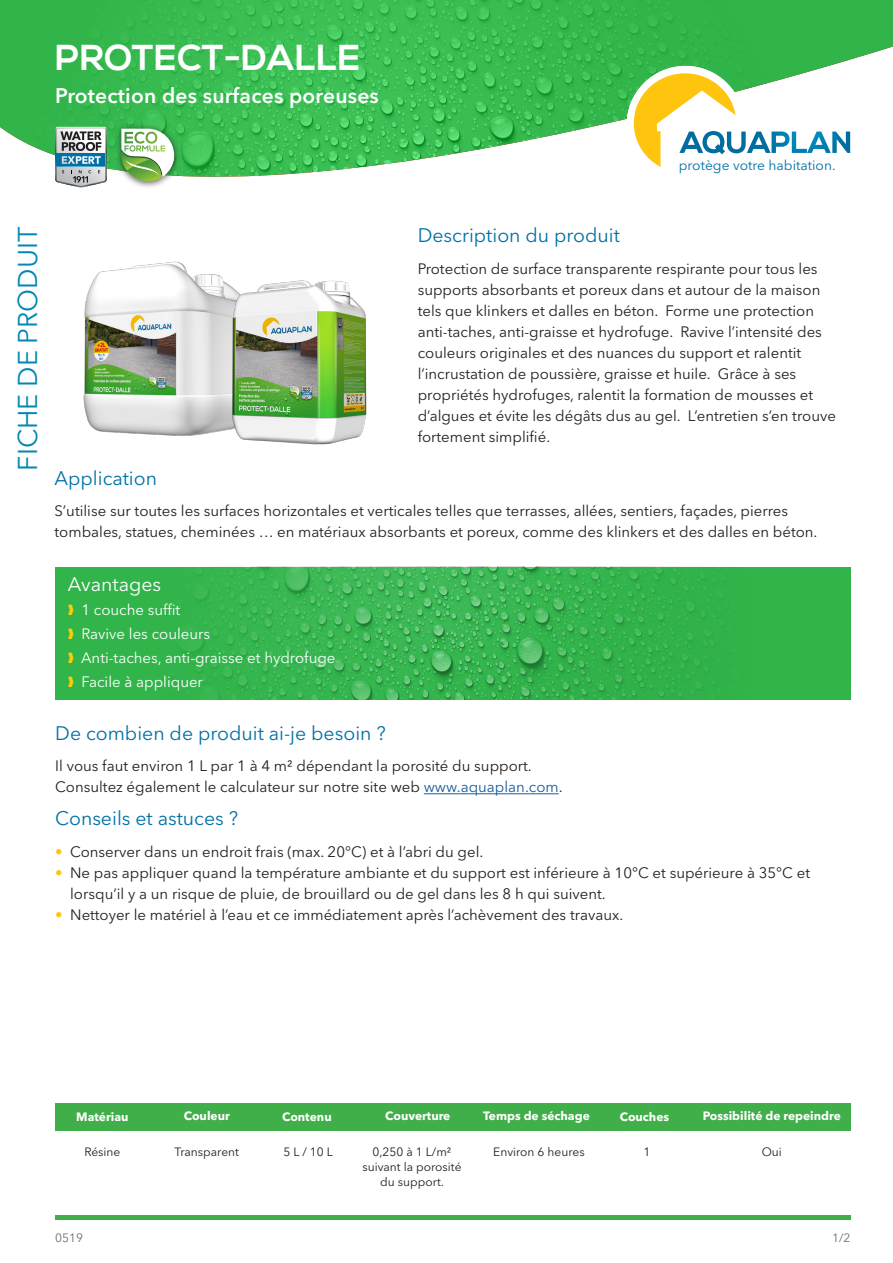
<style>
.page{position:relative;width:893px;height:1263px;background:#fff}
.page>*{position:absolute;margin:0;border:0;box-sizing:border-box;transform-origin:0 0}
.t1{font:700 36px "Nexa";letter-spacing:.01em;color:#fff}
.t2{font:700 31.5px "Nexa";letter-spacing:.01em;color:#fff}
.t3{font:27px "Avenir Next LT Pro";color:#0087b4}
.t4{font:600 21px "Avenir Next LT Pro";letter-spacing:.01em;color:#fff}
.t5{font:19.5px "Avenir Next LT Pro";color:#0071a7}
.t6{font:600 19.5px "Avenir Next LT Pro";letter-spacing:.01em;color:#fff}
.t7{font:19.5px "Avenir Next LT Pro";color:#fff}
.t8{font:15px/21px "Avenir Next LT Pro";color:#231f20}
.t9{font:15px "Avenir Next LT Pro";color:#fff}
.t10{font:13.8px "Avenir Next LT Pro";color:#0071a7}
.t11{font:12px/15px "Avenir Next LT Pro";color:#231f20;text-align:center}
.t12{font:700 12px "Avenir Next LT Pro";color:#fff}
.t13{font:12px "Avenir Next LT Pro";color:#6c6d70}
.s1{color:#feca0a}
.s2{color:#175d9e}
.s3{font-weight:600;color:#fec40e}
</style>
<div class="page">
<hr style="left:424px;top:793px;width:135px;height:1px;background:#175d9e">
<div style="left:55px;top:1103px;width:795px;height:28px;background:#40ae49"></div>
<hr style="left:55px;top:1215px;width:795px;height:4px;background:#40ae49">
<img style="left:83px;top:275px;width:134px;height:161px">
<img style="left:217px;top:275px;width:150px;height:170px">
<img style="left:0;top:0;width:893px;height:188px">
<svg style="left:55px;top:127px;width:52px;height:60px"></svg>
<div style="left:627px;top:66px;width:117px;height:118px;background:#fff;border-radius:50%"></div>
<div style="left:115px;top:123px;width:66px;height:66px;background:#231f20;opacity:.75"></div>
<svg style="left:121px;top:129px;width:53px;height:52px"></svg>
<svg style="left:634px;top:73px;width:216px;height:94px"></svg>
<img style="left:55px;top:567px;width:795px;height:132px">
<p class="t1" style="left:55px;top:37px;width:307px">PROTECT-DALLE</p>
<p class="t4" style="left:55px;top:83px;width:325px">Protection des surfaces poreuses</p>
<p class="t2" style="left:55px;top:41px;width:549px">PROFIL DE RACCORDEMENT-MURS</p>
<p class="t6" style="left:55px;top:84px;width:370px">Pour les détails des toitures bitumieuses</p>
<p class="t10" style="left:679px;top:157px;width:158px">protège votre habitation.</p>
<p class="t3" style="left:12px;top:471px;width:245px;rotate:-90deg">FICHE DE PRODUIT</p>
<p class="t5" style="left:418px;top:224px;width:204px">Description du produit</p>
<p class="t8" style="left:418px;top:258px;width:420px">Protection de surface transparente respirante pour tous les supports absorbants et poreux dans et autour de la maison tels que klinkers et dalles en béton. Forme une protection anti-taches, anti-graisse et hydrofuge. Ravive l’intensité des couleurs originales et des nuances du support et ralentit l’incrustation de poussière, graisse et huile. Grâce à ses propriétés hydrofuges, ralentit la formation de mousses et d’algues et évite les dégâts dus au gel. L’entretien s’en trouve fortement simplifié.</p>
<p class="t5" style="left:55px;top:466px;width:104px">Application</p>
<p class="t8" style="left:55px;top:500px;width:764px">S’utilise sur toutes les surfaces horizontales et verticales telles que terrasses, allées, sentiers, façades, pierres tombales, statues, cheminées … en matériaux absorbants et poreux, comme des klinkers et des dalles en béton.</p>
<p class="t7" style="left:68px;top:572px;width:95px">Avantages</p>
<p class="t9" style="left:68px;top:600px;width:114px"><span class="s1">❱</span> 1 couche suffit</p>
<p class="t9" style="left:68px;top:624px;width:144px"><span class="s1">❱</span> Ravive les couleurs</p>
<p class="t9" style="left:68px;top:648px;width:269px"><span class="s1">❱</span> Anti-taches, anti-graisse et hydrofuge</p>
<p class="t9" style="left:68px;top:672px;width:137px"><span class="s1">❱</span> Facile à appliquer</p>
<p class="t5" style="left:55px;top:721px;width:332px">De combien de produit ai-je besoin ?</p>
<p class="t8" style="left:55px;top:755px;width:478px">Il vous faut environ 1 L par 1 à 4 m² dépendant la porosité du support.</p>
<p class="t8" style="left:55px;top:776px;width:509px">Consultez également le calculateur sur notre site web <span class="s2">www.aquaplan.com</span>.</p>
<p class="t5" style="left:55px;top:807px;width:184px">Conseils et astuces ?</p>
<p class="t8" style="left:55px;top:841px;width:430px"><span class="s3">•</span> Conserver dans un endroit frais (max. 20°C) et à l’abri du gel.</p>
<p class="t8" style="left:55px;top:862px;width:756px"><span class="s3">•</span> Ne pas appliquer quand la température ambiante et du support est inférieure à 10°C et supérieure à 35°C et</p>
<p class="t8" style="left:70px;top:883px;width:537px">lorsqu’il y a un risque de pluie, de brouillard ou de gel dans les 8 h qui suivent.</p>
<p class="t8" style="left:55px;top:904px;width:569px"><span class="s3">•</span> Nettoyer le matériel à l’eau et ce immédiatement après l’achèvement des travaux.</p>
<p class="t12" style="left:76px;top:1109px;width:54px">Matériau</p>
<p class="t12" style="left:184px;top:1109px;width:48px">Couleur</p>
<p class="t12" style="left:282px;top:1109px;width:51px">Contenu</p>
<p class="t12" style="left:385px;top:1109px;width:67px">Couverture</p>
<p class="t12" style="left:483px;top:1108px;width:108px">Temps de séchage</p>
<p class="t12" style="left:620px;top:1109px;width:51px">Couches</p>
<p class="t12" style="left:703px;top:1109px;width:140px">Possibilité de repeindre</p>
<p class="t11" style="left:84px;top:1144px;width:38px">Résine</p>
<p class="t11" style="left:175px;top:1144px;width:66px">Transparent</p>
<p class="t11" style="left:493px;top:1144px;width:93px">Environ 6 heures</p>
<p class="t11" style="left:643px;top:1144px;width:8px">1</p>
<p class="t11" style="left:762px;top:1144px;width:22px">Oui</p>
<p class="t11" style="left:284px;top:1144px;width:51px">5 L / 10 L</p>
<p class="t11" style="left:362px;top:1144px;width:101px">0,250 à 1 L/m² suivant la porosité du support.</p>
<p class="t13" style="left:55px;top:1231px;width:29px">0519</p>
<p class="t13" style="left:832px;top:1231px;width:20px">1/2</p>
</div>
